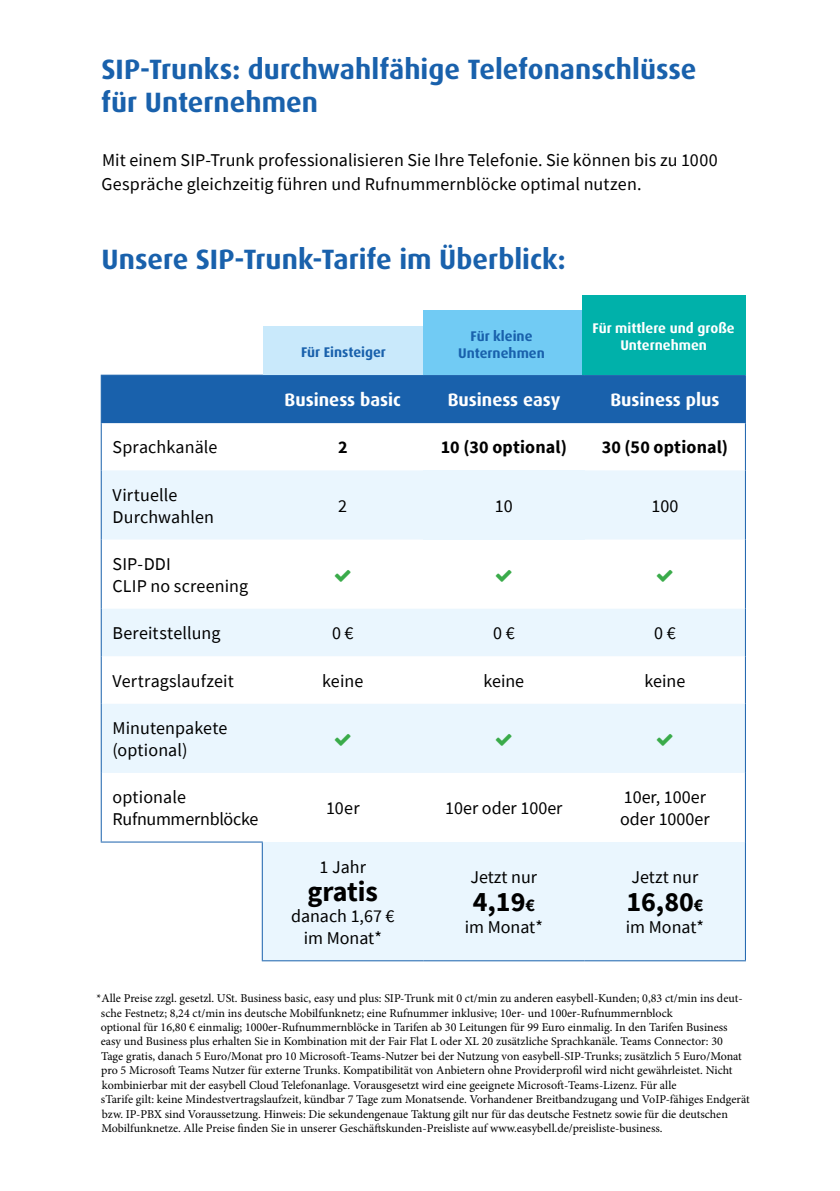
<style>
.page{position:relative;width:840px;height:1191px;background:#fff}
.page>*{position:absolute;margin:0;border:0;box-sizing:border-box;transform-origin:0 0}
.t1{font:700 28px/33.6px "Dax OT";color:#1961ac}
.t2{font:700 28px "Source Sans Pro";color:#000}
.t3{font:18px/21.6px "Source Sans Pro";letter-spacing:.005em;color:#000}
.t4{font:700 18px "Dax OT";color:#fff}
.t5{font:700 18px "Source Sans Pro";letter-spacing:.01em;color:#000}
.t6{font:18px/21.6px "Source Sans Pro";letter-spacing:-.015em;color:#000}
.t7{font:700 14px/16.8px "Dax OT";color:#1961ac;text-align:center}
.t8{font:700 14px/16.8px "Dax OT";color:#fff;text-align:center}
.t9{font:12px/14.4px "Minion Pro";color:#000}
.s1{font-size:18px}
</style>
<div class="page">
<div style="left:102px;top:376px;width:642px;height:47px;background:#1961ac"></div>
<svg style="left:101px;top:470px;width:643px;height:490px;fill:#eaf6fe"></svg>
<div style="left:423px;top:470px;width:161px;height:69px;background:#eaf6fe"></div>
<hr style="left:101px;top:376px;width:1px;height:47px;background:#1961ac">
<hr style="left:744px;top:376px;width:1px;height:47px;background:#1961ac">
<hr style="left:101px;top:423px;width:1px;height:47px;background:#1961ac">
<hr style="left:744px;top:423px;width:1px;height:47px;background:#1961ac">
<hr style="left:101px;top:470px;width:1px;height:69px;background:#1961ac">
<hr style="left:744px;top:470px;width:1px;height:69px;background:#1961ac">
<hr style="left:101px;top:539px;width:1px;height:69px;background:#1961ac">
<hr style="left:744px;top:539px;width:1px;height:69px;background:#1961ac">
<hr style="left:101px;top:608px;width:1px;height:48px;background:#1961ac">
<hr style="left:744px;top:608px;width:1px;height:48px;background:#1961ac">
<hr style="left:101px;top:656px;width:1px;height:48px;background:#1961ac">
<hr style="left:744px;top:656px;width:1px;height:48px;background:#1961ac">
<hr style="left:101px;top:704px;width:1px;height:69px;background:#1961ac">
<hr style="left:744px;top:704px;width:1px;height:69px;background:#1961ac">
<hr style="left:101px;top:773px;width:1px;height:68px;background:#1961ac">
<hr style="left:744px;top:773px;width:1px;height:69px;background:#1961ac">
<hr style="left:744px;top:842px;width:1px;height:118px;background:#1961ac">
<hr style="left:101px;top:375px;width:161px;height:1px;background:#1961ac">
<hr style="left:262px;top:375px;width:161px;height:1px;background:#1961ac">
<hr style="left:584px;top:375px;width:161px;height:1px;background:#1961ac">
<hr style="left:261px;top:960px;width:162px;height:1px;background:#1961ac">
<hr style="left:584px;top:960px;width:161px;height:1px;background:#1961ac">
<hr style="left:423px;top:375px;width:161px;height:1px;background:#1961ac">
<hr style="left:423px;top:960px;width:161px;height:1px;background:#1961ac">
<hr style="left:101px;top:841px;width:161px;height:1px;background:#1961ac">
<hr style="left:261px;top:842px;width:1px;height:118px;background:#1961ac">
<div style="left:263px;top:326px;width:159px;height:49px;background:#c9e9fb"></div>
<div style="left:422px;top:310px;width:160px;height:65px;background:#71cbf4"></div>
<div style="left:582px;top:295px;width:163px;height:80px;background:#00b1aa"></div>
<svg style="left:335px;top:570px;width:15px;height:11px"></svg>
<svg style="left:496px;top:570px;width:15px;height:11px"></svg>
<svg style="left:656px;top:570px;width:16px;height:11px"></svg>
<svg style="left:335px;top:734px;width:15px;height:12px"></svg>
<svg style="left:496px;top:734px;width:15px;height:12px"></svg>
<svg style="left:656px;top:734px;width:16px;height:12px"></svg>
<h1 class="t1" style="left:101px;top:52px;width:596px">SIP-Trunks: durchwahlfähige Telefonanschlüsse für Unternehmen</h1>
<h2 class="t3" style="left:101px;top:148px;width:617px;line-height:24px">Mit einem SIP-Trunk professionalisieren Sie Ihre Telefonie. Sie können bis zu 1000<br>Gespräche gleichzeitig führen und Rufnummernblöcke optimal nutzen.</h2>
<h1 class="t1" style="left:101px;top:243px;width:465px">Unsere SIP-Trunk-Tarife im Überblick:</h1>
<p class="t7" style="left:301px;top:343px;width:86px">Für Einsteiger</p>
<p class="t7" style="left:458px;top:328px;width:88px">Für kleine<br>Unternehmen</p>
<p class="t8" style="left:592px;top:320px;width:143px">Für mittlere und große<br>Unternehmen</p>
<h2 class="t4" style="left:284px;top:388px;width:118px">Business basic</h2>
<h2 class="t4" style="left:447px;top:388px;width:114px">Business easy</h2>
<h2 class="t4" style="left:610px;top:388px;width:110px">Business plus</h2>
<h2 class="t3" style="left:112px;top:436px;width:106px">Sprachkanäle</h2>
<h2 class="t5" style="left:338px;top:435px;width:11px">2</h2>
<h2 class="t5" style="left:440px;top:435px;width:127px">10 (30 optional)</h2>
<h2 class="t5" style="left:601px;top:435px;width:128px">30 (50 optional)</h2>
<h2 class="t3" style="left:112px;top:484px;width:103px">Virtuelle<br>Durchwahlen</h2>
<h2 class="t3" style="left:338px;top:495px;width:10px">2</h2>
<h2 class="t3" style="left:494px;top:495px;width:19px">10</h2>
<h2 class="t3" style="left:651px;top:495px;width:28px">100</h2>
<h2 class="t3" style="left:112px;top:553px;width:137px">SIP-DDI<br>CLIP no screening</h2>
<h2 class="t3" style="left:112px;top:622px;width:109px">Bereitstellung</h2>
<h2 class="t3" style="left:332px;top:622px;width:23px">0 €</h2>
<h2 class="t3" style="left:493px;top:622px;width:23px">0 €</h2>
<h2 class="t3" style="left:653px;top:622px;width:23px">0 €</h2>
<h2 class="t3" style="left:112px;top:670px;width:123px">Vertragslaufzeit</h2>
<h2 class="t3" style="left:322px;top:670px;width:43px">keine</h2>
<h2 class="t3" style="left:483px;top:670px;width:42px">keine</h2>
<h2 class="t3" style="left:644px;top:670px;width:42px">keine</h2>
<h2 class="t3" style="left:112px;top:717px;width:116px">Minutenpakete (optional)</h2>
<h2 class="t6" style="left:112px;top:786px;width:147px">optionale<br>Rufnummernblöcke</h2>
<h2 class="t3" style="left:326px;top:797px;width:35px">10er</h2>
<h2 class="t3" style="left:445px;top:797px;width:119px">10er oder 100er</h2>
<h2 class="t3" style="left:619px;top:786px;width:91px">10er, 100er oder 1000er</h2>
<h2 class="t3" style="left:319px;top:855px;width:48px">1 Jahr</h2>
<h1 class="t2" style="left:307px;top:872px;width:72px">gratis</h1>
<h2 class="t3" style="left:291px;top:905px;width:105px;text-align:center">danach 1,67 € im Monat*</h2>
<h2 class="t3" style="left:470px;top:866px;width:68px">Jetzt nur</h2>
<h1 class="t2" style="left:472px;top:883px;width:64px">4,19<span class="s1">€</span></h1>
<h2 class="t3" style="left:464px;top:916px;width:80px">im Monat*</h2>
<h2 class="t3" style="left:631px;top:866px;width:68px">Jetzt nur</h2>
<h1 class="t2" style="left:626px;top:883px;width:79px">16,80<span class="s1">€</span></h1>
<h2 class="t3" style="left:625px;top:916px;width:80px">im Monat*</h2>
<p class="t9" style="left:101px;top:991px;width:650px;text-indent:-4px">*Alle Preise zzgl. gesetzl. USt. Business basic, easy und plus: SIP-Trunk mit 0 ct/min zu anderen easybell-Kunden; 0,83 ct/min ins deut&shy;sche Festnetz; 8,24 ct/min ins deutsche Mobilfunknetz; eine Rufnummer inklusive; 10er- und 100er-Rufnummernblock<br>optional für 16,80 € einmalig; 1000er-Rufnummernblöcke in Tarifen ab 30 Leitungen für 99 Euro einmalig. In den Tarifen Business easy und Business plus erhalten Sie in Kombination mit der Fair Flat L oder XL 20 zusätzliche Sprachkanäle. Teams Connector: 30<br>Tage gratis, danach 5 Euro/Monat pro 10 Microsoft-Teams-Nutzer bei der Nutzung von easybell-SIP-Trunks; zusätzlich 5 Euro/Monat pro 5 Microsoft Teams Nutzer für externe Trunks. Kompatibilität von Anbietern ohne Providerprofil wird nicht gewährleistet. Nicht kombinierbar mit der easybell Cloud Telefonanlage. Vorausgesetzt wird eine geeignete Microsoft-Teams-Lizenz. Für alle<br>sTarife gilt: keine Mindestvertragslaufzeit, kündbar 7 Tage zum Monatsende. Vorhandener Breitbandzugang und VoIP-fähiges Endgerät bzw. IP-PBX sind Voraussetzung. Hinweis: Die sekundengenaue Taktung gilt nur für das deutsche Festnetz sowie für die deutschen Mobilfunknetze. Alle Preise finden Sie in unserer Geschäftskunden-Preisliste auf www.easybell.de/preisliste-business.</p>
</div>
